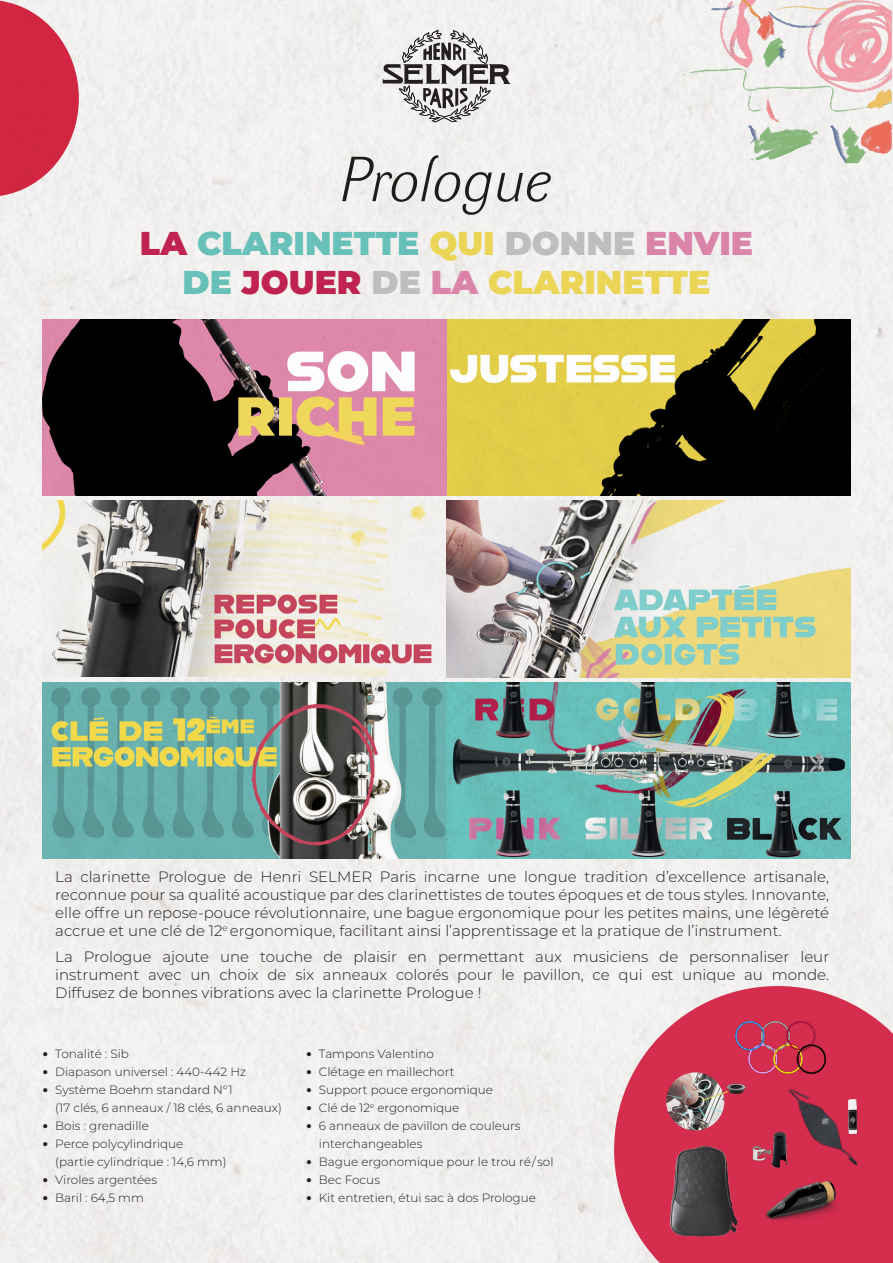
<style>
.page{position:relative;width:893px;height:1263px;background:#f1f0ee}
.page>*{position:absolute;margin:0;border:0;box-sizing:border-box;transform-origin:0 0}
.t1{font:900 33px/39px "Montserrat";color:#ebd556;text-align:center}
.t2{font:300 15px/18px "Montserrat";color:#231f20;text-align:justify}
.t3{font:300 12px/18px "Montserrat";color:#231f20}
.s1{color:#c02352}
.s2{color:#67c1b9}
.s3{color:#bebebe}
.s4{color:#da84a9}
</style>
<div class="page">
<img style="left:683px;top:0;width:209px;height:163px">
<img style="left:0;top:1px;width:79px;height:195px">
<img style="left:43px;top:500px;width:807px;height:177px">
<img style="left:43px;top:682px;width:807px;height:177px">
<img style="left:43px;top:319px;width:807px;height:177px">
<svg style="left:238px;top:396px;width:177px;height:40px;background:#dab46b"></svg>
<svg style="left:383px;top:30px;width:127px;height:92px"></svg>
<svg style="left:342px;top:155px;width:209px;height:60px"></svg>
<svg style="left:614px;top:986px;width:279px;height:277px;background:#d9546e"></svg>
<img style="left:666px;top:1145px;width:75px;height:94px">
<img style="left:778px;top:1080px;width:98px;height:98px">
<img style="left:760px;top:1170px;width:87px;height:53px">
<img style="left:770px;top:1130px;width:19px;height:39px">
<img style="left:751px;top:1144px;width:21px;height:19px">
<img style="left:726px;top:1082px;width:20px;height:13px">
<img style="left:666px;top:1072px;width:58px;height:58px;border-radius:29px">
<svg style="left:701px;top:1091px;width:28px;height:10px"></svg>
<img style="left:722px;top:1012px;width:121px;height:68px">
<svg style="left:43px;top:1052px;width:4px;height:4px"></svg>
<svg style="left:43px;top:1070px;width:4px;height:4px"></svg>
<svg style="left:43px;top:1088px;width:4px;height:4px"></svg>
<svg style="left:43px;top:1124px;width:4px;height:4px"></svg>
<svg style="left:43px;top:1142px;width:4px;height:4px"></svg>
<svg style="left:43px;top:1178px;width:4px;height:4px"></svg>
<svg style="left:43px;top:1196px;width:4px;height:4px"></svg>
<svg style="left:307px;top:1052px;width:4px;height:4px"></svg>
<svg style="left:307px;top:1070px;width:4px;height:4px"></svg>
<svg style="left:307px;top:1088px;width:4px;height:4px"></svg>
<svg style="left:307px;top:1106px;width:4px;height:4px"></svg>
<svg style="left:307px;top:1124px;width:4px;height:4px"></svg>
<svg style="left:307px;top:1160px;width:4px;height:4px"></svg>
<svg style="left:307px;top:1178px;width:4px;height:4px"></svg>
<svg style="left:307px;top:1196px;width:4px;height:4px"></svg>
<p class="t1" style="left:140px;top:222px;width:615px"><span class="s1">LA</span> <span class="s2">CLARINETTE</span> QUI <span class="s3">DONNE</span> <span class="s4">ENVIE<br></span><span class="s2">DE</span> <span class="s1">JOUER</span> <span class="s3">DE</span> <span class="s4">LA</span> CLARINETTE</p>
<p class="t2" style="left:55px;top:867px;width:775px">La clarinette Prologue de Henri SELMER Paris incarne une longue tradition d’excellence artisanale, reconnue pour sa qualité acoustique par des clarinettistes de toutes époques et de tous styles. Innovante, elle offre un repose-pouce révolutionnaire, une bague ergonomique pour les petites mains, une légèreté accrue et une clé de 12<sup>e</sup> ergonomique, facilitant ainsi l’apprentissage et la pratique de l’instrument.</p>
<p class="t2" style="left:55px;top:947px;width:775px">La Prologue ajoute une touche de plaisir en permettant aux musiciens de personnaliser leur instrument avec un choix de six anneaux colorés pour le pavillon, ce qui est unique au monde.<br>Diffusez de bonnes vibrations avec la clarinette Prologue !</p>
<p class="t3" style="left:55px;top:1044px;width:75px">Tonalité : Sib</p>
<p class="t3" style="left:55px;top:1062px;width:192px">Diapason universel : 440-442 Hz</p>
<p class="t3" style="left:55px;top:1080px;width:228px">Système Boehm standard N°1<br>(17 clés, 6 anneaux / 18 clés, 6 anneaux)</p>
<p class="t3" style="left:55px;top:1116px;width:95px">Bois : grenadille</p>
<p class="t3" style="left:55px;top:1134px;width:173px">Perce polycylindrique<br>(partie cylindrique : 14,6 mm)</p>
<p class="t3" style="left:55px;top:1170px;width:103px">Viroles argentées</p>
<p class="t3" style="left:55px;top:1188px;width:90px">Baril : 64,5 mm</p>
<p class="t3" style="left:319px;top:1044px;width:116px">Tampons Valentino</p>
<p class="t3" style="left:319px;top:1062px;width:137px">Clétage en maillechort</p>
<p class="t3" style="left:319px;top:1080px;width:176px">Support pouce ergonomique</p>
<p class="t3" style="left:319px;top:1098px;width:142px">Clé de 12<sup>e</sup> ergonomique</p>
<p class="t3" style="left:319px;top:1116px;width:203px">6 anneaux de pavillon de couleurs interchangeables</p>
<p class="t3" style="left:319px;top:1152px;width:236px">Bague ergonomique pour le trou ré / sol</p>
<p class="t3" style="left:319px;top:1170px;width:63px">Bec Focus</p>
<p class="t3" style="left:319px;top:1188px;width:219px">Kit entretien, étui sac à dos Prologue</p>
</div>
